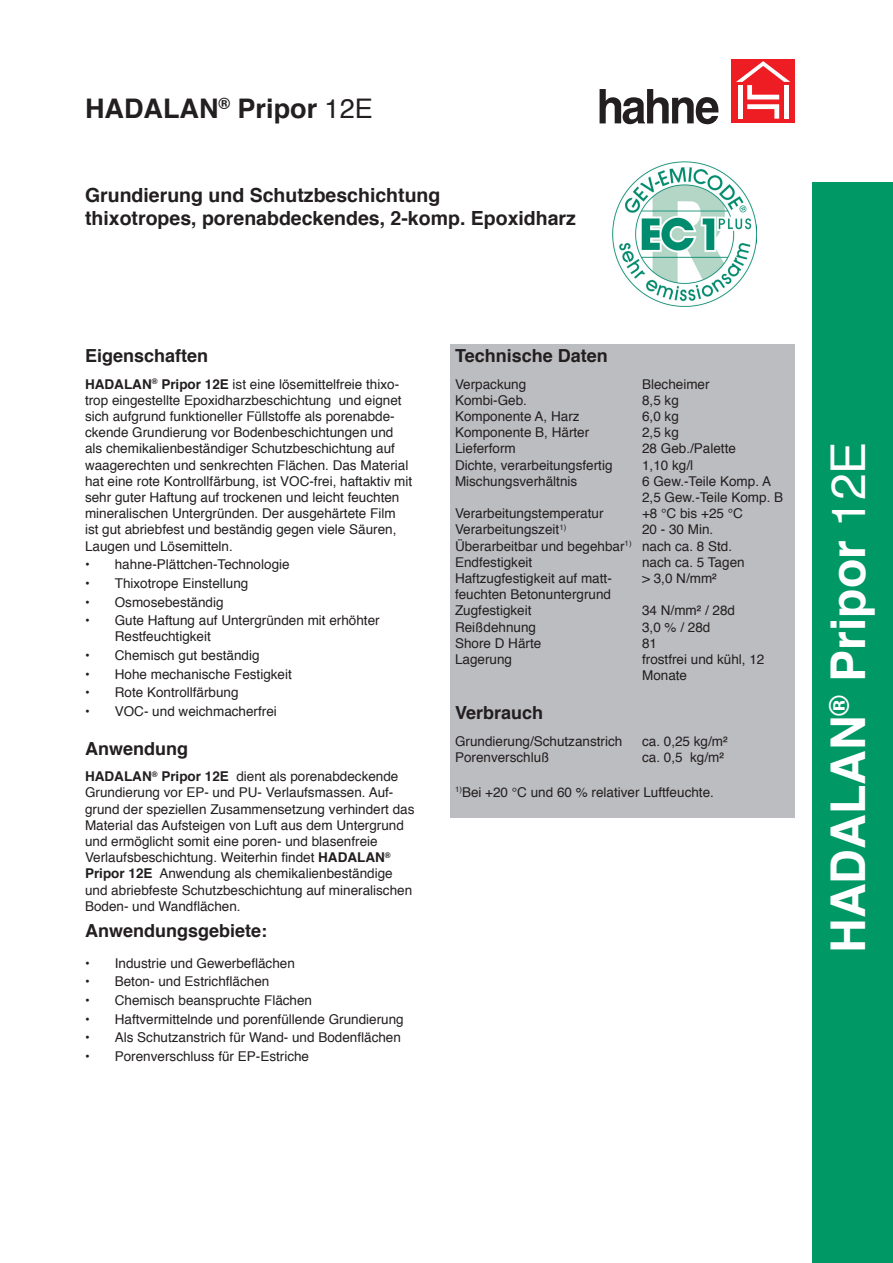
<style>
.page{position:relative;width:893px;height:1263px;background:#fff}
.page>*{position:absolute;margin:0;border:0;box-sizing:border-box;transform-origin:0 0}
.t1{font:700 48px "Helvetica";color:#fff}
.t2{font:700 27px "Helvetica";color:#231f20}
.t3{font:700 19.5px "Helvetica";color:#231f20}
.t4{font:700 18px "Helvetica";color:#231f20}
.t5{font:13.5px/16.2px "Helvetica";color:#231f20}
.t6{font:700 13.5px "Helvetica";color:#231f20}
.s1{font-weight:400}
.s2{font-weight:700}
</style>
<div class="page">
<div style="left:731px;top:60px;width:64px;height:63px;background:#ee1d23"></div>
<svg style="left:736px;top:61px;width:54px;height:58px"></svg>
<div style="left:784px;top:85px;width:5px;height:34px;background:#fff"></div>
<svg style="left:600px;top:89px;width:119px;height:35px"></svg>
<div style="left:812px;top:183px;width:81px;height:1080px;background:#009864"></div>
<img style="left:612px;top:162px;width:144px;height:144px">
<div style="left:451px;top:344px;width:344px;height:30px;background:#bcbdc0"></div>
<div style="left:451px;top:374px;width:344px;height:311px;background:#bcbdc0"></div>
<div style="left:451px;top:684px;width:344px;height:17px;background:#bcbdc0"></div>
<div style="left:451px;top:701px;width:344px;height:30px;background:#bcbdc0"></div>
<div style="left:451px;top:731px;width:344px;height:35px;background:#bcbdc0"></div>
<div style="left:451px;top:766px;width:344px;height:35px;background:#bcbdc0"></div>
<div style="left:451px;top:801px;width:344px;height:17px;background:#bcbdc0"></div>
<p class="t2" style="left:85px;top:87px;width:289px">HADALAN<sup>®</sup> Pripor <span class="s1">12E</span></p>
<p class="t3" style="left:85px;top:179px;width:357px">Grundierung und Schutzbeschichtung</p>
<p class="t3" style="left:85px;top:203px;width:492px">thixotropes, porenabdeckendes, 2-komp. Epoxidharz</p>
<p class="t4" style="left:85px;top:341px;width:125px">Eigenschaften</p>
<p class="t5" style="left:85px;top:376px;width:329px"><span class="s2">HADALAN</span><sup>®</sup> <span class="s2">Pripor 12E</span> ist eine lösemittelfreie thixo&shy;trop eingestellte Epoxidharzbeschichtung und eignet sich aufgrund funktioneller Füllstoffe als porenabde&shy;ckende Grundierung vor Bodenbeschichtungen und als chemikalienbeständiger Schutzbeschichtung auf waagerechten und senkrechten Flächen. Das Material hat eine rote Kontrollfärbung, ist VOC-frei, haftaktiv mit sehr guter Haftung auf trockenen und leicht feuchten mineralischen Untergründen. Der ausgehärtete Film ist gut abriebfest und beständig gegen viele Säuren, Laugen und Lösemitteln.</p>
<p class="t6" style="left:85px;top:554px;width:6px">•</p>
<p class="t5" style="left:115px;top:557px;width:176px">hahne-Plättchen-Technologie</p>
<p class="t6" style="left:85px;top:572px;width:6px">•</p>
<p class="t5" style="left:115px;top:575px;width:135px">Thixotrope Einstellung</p>
<p class="t6" style="left:85px;top:591px;width:6px">•</p>
<p class="t5" style="left:115px;top:594px;width:110px">Osmosebeständig</p>
<p class="t6" style="left:85px;top:609px;width:6px">•</p>
<p class="t5" style="left:115px;top:613px;width:266px">Gute Haftung auf Untergründen mit erhöhter<br>Restfeuchtigkeit</p>
<p class="t6" style="left:85px;top:644px;width:6px">•</p>
<p class="t5" style="left:115px;top:647px;width:146px">Chemisch gut beständig</p>
<p class="t6" style="left:85px;top:663px;width:6px">•</p>
<p class="t5" style="left:115px;top:666px;width:179px">Hohe mechanische Festigkeit</p>
<p class="t6" style="left:85px;top:682px;width:6px">•</p>
<p class="t5" style="left:115px;top:685px;width:125px">Rote Kontrollfärbung</p>
<p class="t6" style="left:85px;top:700px;width:6px">•</p>
<p class="t5" style="left:115px;top:703px;width:164px">VOC- und weichmacherfrei</p>
<p class="t4" style="left:85px;top:734px;width:104px">Anwendung</p>
<p class="t5" style="left:85px;top:769px;width:331px"><span class="s2">HADALAN</span><sup>®</sup> <span class="s2">Pripor 12E</span> dient als porenabdeckende Grundierung vor EP- und PU- Verlaufsmassen. Auf&shy;grund der speziellen Zusammensetzung verhindert das Material das Aufsteigen von Luft aus dem Untergrund und ermöglicht somit eine poren- und blasenfreie Verlaufsbeschichtung. Weiterhin findet <span class="s2">HADALAN</span><sup>® </sup><span class="s2">Pripor 12E</span> Anwendung als chemikalienbeständige und abriebfeste Schutzbeschichtung auf mineralischen Boden- und Wandflächen.</p>
<p class="t4" style="left:85px;top:916px;width:184px">Anwendungsgebiete:</p>
<p class="t6" style="left:85px;top:952px;width:6px">•</p>
<p class="t5" style="left:115px;top:955px;width:182px">Industrie und Gewerbeflächen</p>
<p class="t6" style="left:85px;top:971px;width:6px">•</p>
<p class="t5" style="left:115px;top:974px;width:156px">Beton- und Estrichflächen</p>
<p class="t6" style="left:85px;top:989px;width:6px">•</p>
<p class="t5" style="left:115px;top:993px;width:199px">Chemisch beanspruchte Flächen</p>
<p class="t6" style="left:85px;top:1008px;width:6px">•</p>
<p class="t5" style="left:115px;top:1011px;width:290px">Haftvermittelnde und porenfüllende Grundierung</p>
<p class="t6" style="left:85px;top:1027px;width:6px">•</p>
<p class="t5" style="left:115px;top:1030px;width:288px">Als Schutzanstrich für Wand- und Bodenflächen</p>
<p class="t6" style="left:85px;top:1045px;width:6px">•</p>
<p class="t5" style="left:115px;top:1048px;width:196px">Porenverschluss für EP-Estriche</p>
<p class="t4" style="left:455px;top:341px;width:154px">Technische Daten</p>
<p class="t5" style="left:455px;top:376px;width:73px">Verpackung</p>
<p class="t5" style="left:455px;top:392px;width:74px">Kombi-Geb.</p>
<p class="t5" style="left:455px;top:409px;width:126px">Komponente A, Harz</p>
<p class="t5" style="left:455px;top:425px;width:136px">Komponente B, Härter</p>
<p class="t5" style="left:455px;top:441px;width:62px">Lieferform</p>
<p class="t5" style="left:455px;top:457px;width:159px">Dichte, verarbeitungsfertig</p>
<p class="t5" style="left:455px;top:473px;width:124px">Mischungsverhältnis</p>
<p class="t5" style="left:455px;top:506px;width:150px">Verarbeitungstemperatur</p>
<p class="t5" style="left:455px;top:522px;width:113px">Verarbeitungszeit<sup>1)</sup></p>
<p class="t5" style="left:455px;top:538px;width:178px">Überarbeitbar und begehbar<sup>1)</sup></p>
<p class="t5" style="left:455px;top:554px;width:79px">Endfestigkeit</p>
<p class="t5" style="left:455px;top:571px;width:158px">Haftzugfestigkeit auf matt-</p>
<p class="t5" style="left:455px;top:587px;width:158px">feuchten Betonuntergrund</p>
<p class="t5" style="left:455px;top:603px;width:78px">Zugfestigkeit</p>
<p class="t5" style="left:455px;top:619px;width:83px">Reißdehnung</p>
<p class="t5" style="left:455px;top:635px;width:88px">Shore D Härte</p>
<p class="t5" style="left:455px;top:652px;width:59px">Lagerung</p>
<p class="t5" style="left:642px;top:376px;width:69px">Blecheimer</p>
<p class="t5" style="left:642px;top:392px;width:38px">8,5 kg</p>
<p class="t5" style="left:642px;top:409px;width:38px">6,0 kg</p>
<p class="t5" style="left:642px;top:425px;width:38px">2,5 kg</p>
<p class="t5" style="left:642px;top:441px;width:95px">28 Geb./Palette</p>
<p class="t5" style="left:642px;top:457px;width:53px">1,10 kg/l</p>
<p class="t5" style="left:642px;top:473px;width:131px">6 Gew.-Teile Komp. A</p>
<p class="t5" style="left:642px;top:490px;width:143px">2,5 Gew.-Teile Komp. B</p>
<p class="t5" style="left:642px;top:506px;width:102px">+8 °C bis +25 °C</p>
<p class="t5" style="left:642px;top:522px;width:73px">20 - 30 Min.</p>
<p class="t5" style="left:642px;top:538px;width:92px">nach ca. 8 Std.</p>
<p class="t5" style="left:642px;top:554px;width:104px">nach ca. 5 Tagen</p>
<p class="t5" style="left:642px;top:571px;width:76px">&gt; 3,0 N/mm²</p>
<p class="t5" style="left:642px;top:603px;width:95px">34 N/mm² / 28d</p>
<p class="t5" style="left:642px;top:619px;width:70px">3,0 % / 28d</p>
<p class="t5" style="left:642px;top:635px;width:17px">81</p>
<p class="t5" style="left:642px;top:652px;width:124px">frostfrei und kühl, 12<br>Monate</p>
<p class="t4" style="left:455px;top:698px;width:90px">Verbrauch</p>
<p class="t5" style="left:455px;top:733px;width:169px">Grundierung/Schutzanstrich</p>
<p class="t5" style="left:455px;top:749px;width:96px">Porenverschluß</p>
<p class="t5" style="left:642px;top:733px;width:87px">ca. 0,25 kg/m²</p>
<p class="t5" style="left:642px;top:749px;width:83px">ca. 0,5 kg/m²</p>
<p class="t5" style="left:455px;top:784px;width:260px"><sup>1)</sup>Bei +20 °C und 60 % relativer Luftfeuchte.</p>
<p class="t1" style="left:810px;top:953px;width:513px;rotate:-90deg">HADALAN<sup>®</sup> Pripor <span class="s1">12E</span></p>
</div>
